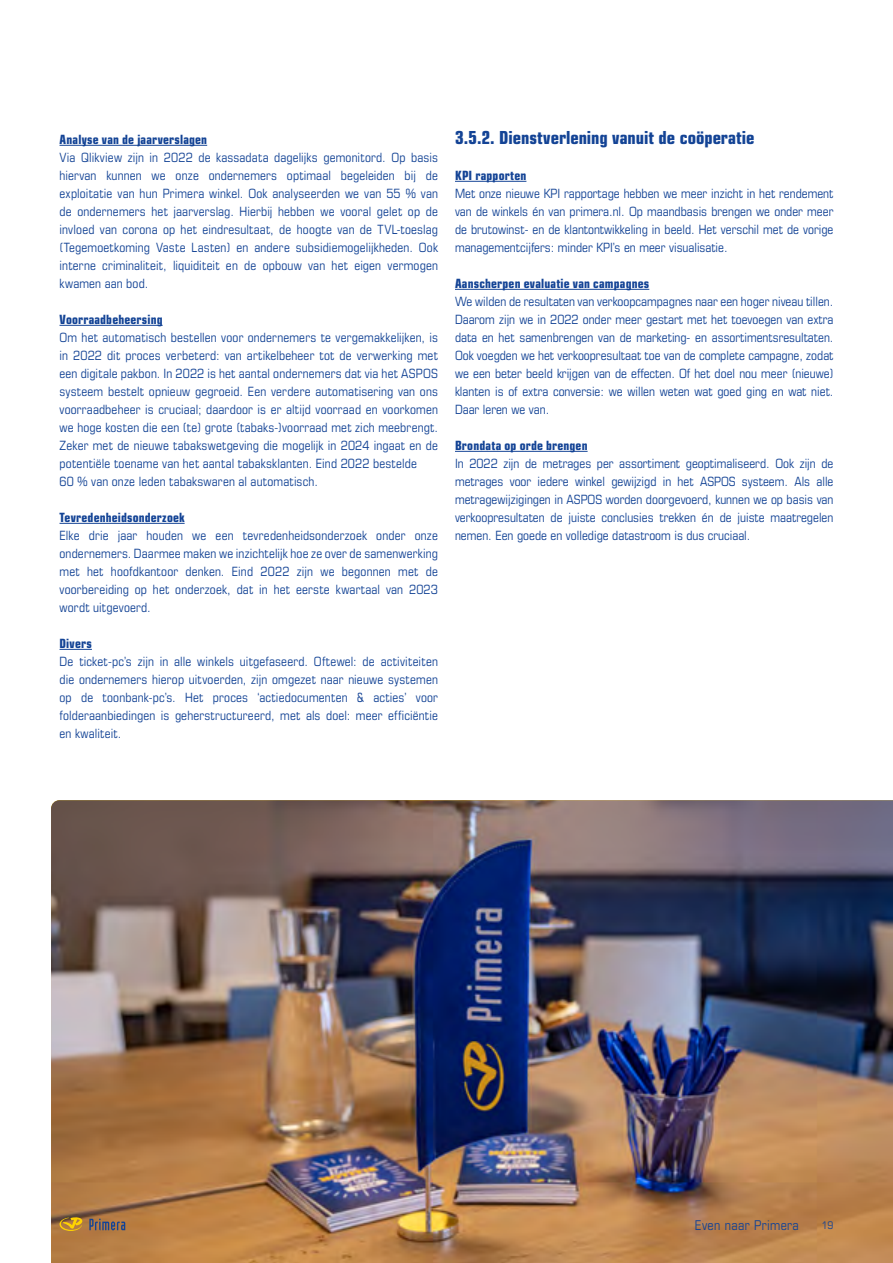
<style>
.page{position:relative;width:893px;height:1263px;background:#fff}
.page>*{position:absolute;margin:0;border:0;box-sizing:border-box;transform-origin:0 0}
.t1{font:700 condensed 18px "Eurostile LT Std";letter-spacing:-.005em;color:#134395}
.t2{font:condensed 13.5px "Eurostile LT Std";letter-spacing:.025em;color:#134395}
.t3{font:condensed 12.75px/18px "Eurostile LT Std";letter-spacing:.01em;color:#134395;text-align:justify}
.t4{font:700 condensed 12.75px "Eurostile LT Std";letter-spacing:.01em;color:#134395}
.t5{font:condensed 10.5px "Eurostile LT Std";color:#134395}
</style>
<div class="page">
<hr style="left:60px;top:145px;width:147px;height:1px;background:#134395">
<hr style="left:60px;top:325px;width:103px;height:1px;background:#134395">
<hr style="left:60px;top:523px;width:125px;height:1px;background:#134395">
<hr style="left:60px;top:649px;width:32px;height:1px;background:#134395">
<hr style="left:455px;top:181px;width:71px;height:1px;background:#134395">
<hr style="left:455px;top:289px;width:194px;height:1px;background:#134395">
<hr style="left:455px;top:451px;width:133px;height:1px;background:#134395">
<img style="left:51px;top:800px;width:842px;height:463px">
<svg style="left:89px;top:1219px;width:36px;height:11px"></svg>
<svg style="left:60px;top:1216px;width:22px;height:15px"></svg>
<p class="t4" style="left:60px;top:132px;width:149px">Analyse van de jaarverslagen</p>
<p class="t3" style="left:60px;top:148px;width:380px">Via Qlikview zijn in 2022 de kassadata dagelijks gemonitord. Op basis hiervan kunnen we onze ondernemers optimaal begeleiden bij de exploitatie van hun Primera winkel. Ook analyseerden we van 55 % van de ondernemers het jaarverslag. Hierbij hebben we vooral gelet op de invloed van corona op het eindresultaat, de hoogte van de TVL-toeslag (Tegemoetkoming Vaste Lasten) en andere subsidiemogelijkheden. Ook interne criminaliteit, liquiditeit en de opbouw van het eigen vermogen kwamen aan bod.</p>
<p class="t4" style="left:60px;top:312px;width:105px">Voorraadbeheersing</p>
<p class="t3" style="left:60px;top:328px;width:380px;text-align:left">Om het automatisch bestellen voor ondernemers te vergemakkelijken, is in 2022 dit proces verbeterd: van artikelbeheer tot de verwerking met een digitale pakbon. In 2022 is het aantal ondernemers dat via het ASPOS systeem bestelt opnieuw gegroeid. Een verdere automatisering van ons voorraadbeheer is cruciaal; daardoor is er altijd voorraad en voorkomen we hoge kosten die een (te) grote (tabaks-)voorraad met zich meebrengt.<br>Zeker met de nieuwe tabakswetgeving die mogelijk in 2024 ingaat en de potentiële toename van het aantal tabaksklanten. Eind 2022 bestelde<br>60 % van onze leden tabakswaren al automatisch.</p>
<p class="t4" style="left:60px;top:510px;width:127px">Tevredenheidsonderzoek</p>
<p class="t3" style="left:60px;top:526px;width:380px">Elke drie jaar houden we een tevredenheidsonderzoek onder onze ondernemers. Daarmee maken we inzichtelijk hoe ze over de samenwerking met het hoofdkantoor denken. Eind 2022 zijn we begonnen met de voorbereiding op het onderzoek, dat in het eerste kwartaal van 2023 wordt uitgevoerd.</p>
<p class="t4" style="left:60px;top:636px;width:34px">Divers</p>
<p class="t3" style="left:60px;top:652px;width:380px">De ticket-pc’s zijn in alle winkels uitgefaseerd. Oftewel: de activiteiten die ondernemers hierop uitvoerden, zijn omgezet naar nieuwe systemen op de toonbank-pc’s. Het proces ‘actiedocumenten &amp; acties’ voor folderaanbiedingen is geherstructureerd, met als doel: meer efficiëntie en kwaliteit.</p>
<h1 class="t1" style="left:455px;top:127px;width:301px">3.5.2. Dienstverlening vanuit de coöperatie</h1>
<p class="t4" style="left:455px;top:168px;width:73px">KPI rapporten</p>
<p class="t3" style="left:455px;top:184px;width:380px">Met onze nieuwe KPI rapportage hebben we meer inzicht in het rendement van de winkels én van primera.nl. Op maandbasis brengen we onder meer de brutowinst- en de klantontwikkeling in beeld. Het verschil met de vorige managementcijfers: minder KPI’s en meer visualisatie.</p>
<p class="t4" style="left:455px;top:276px;width:196px">Aanscherpen evaluatie van campagnes</p>
<p class="t3" style="left:455px;top:292px;width:380px">We wilden de resultaten van verkoopcampagnes naar een hoger niveau tillen.<br>Daarom zijn we in 2022 onder meer gestart met het toevoegen van extra data en het samenbrengen van de marketing- en assortimentsresultaten.<br>Ook voegden we het verkoopresultaat toe van de complete campagne, zodat we een beter beeld krijgen van de effecten. Of het doel nou meer (nieuwe) klanten is of extra conversie: we willen weten wat goed ging en wat niet.<br>Daar leren we van.</p>
<p class="t4" style="left:455px;top:438px;width:134px">Brondata op orde brengen</p>
<p class="t3" style="left:455px;top:454px;width:380px">In 2022 zijn de metrages per assortiment geoptimaliseerd. Ook zijn de metrages voor iedere winkel gewijzigd in het ASPOS systeem. Als alle metragewijzigingen in ASPOS worden doorgevoerd, kunnen we op basis van verkoopresultaten de juiste conclusies trekken én de juiste maatregelen nemen. Een goede en volledige datastroom is dus cruciaal.</p>
<p class="t2" style="left:695px;top:1217px;width:105px">Even naar Primera</p>
<p class="t5" style="left:822px;top:1219px;width:13px">19</p>
</div>
